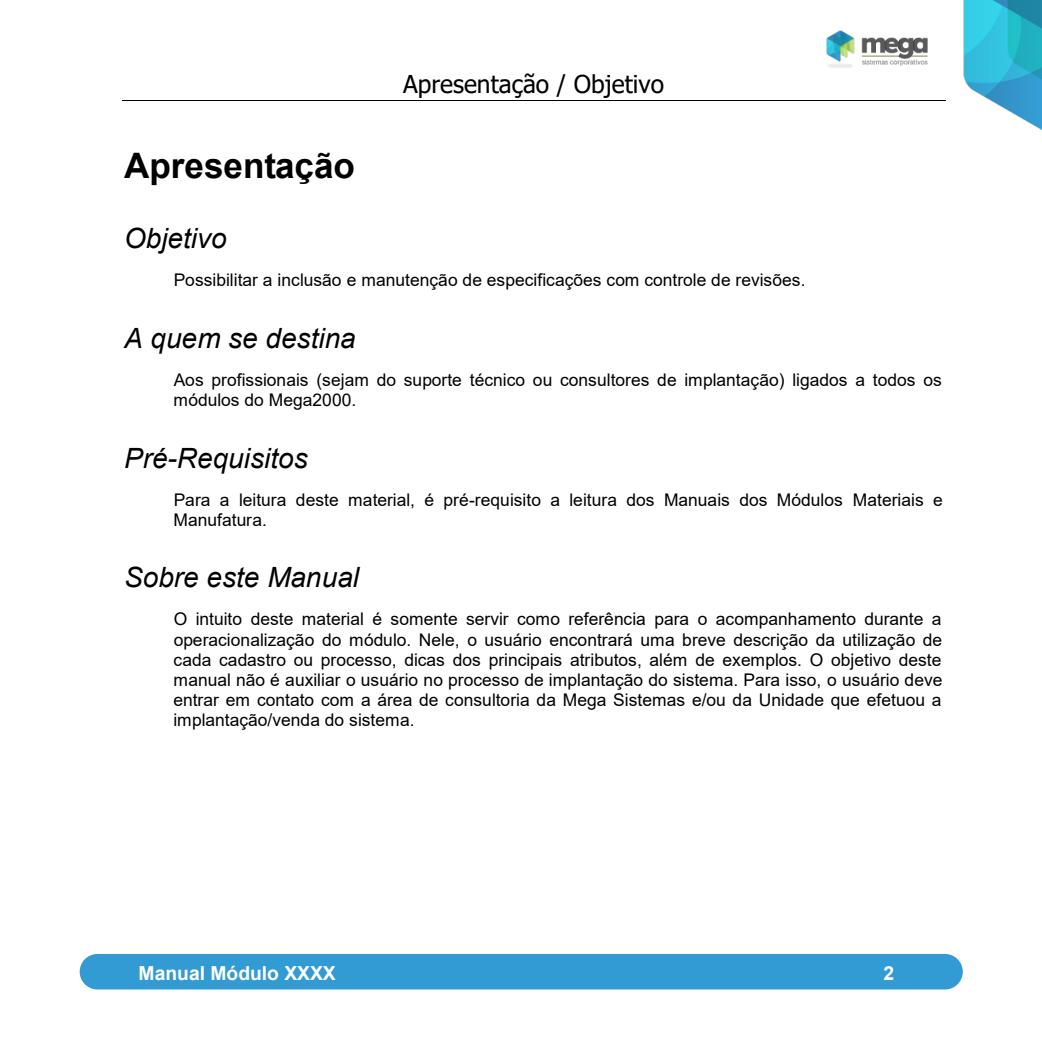
<style>
.page{position:relative;width:1042px;height:1042px;background:#fff}
.page>*{position:absolute;margin:0;border:0;box-sizing:border-box;transform-origin:0 0}
.t1{font:700 35px "Arial";color:#000}
.t2{font:italic 28px "Arial";color:#000}
.t3{font:24.5px "Tahoma";color:#000}
.t4{font:700 19.25px "Arial";color:#fff}
.t5{font:17.5px/20.1px "Arial";color:#000}
</style>
<div class="page">
<div style="left:80px;top:954px;width:883px;height:35px;background:#339bd3;border-radius:18px"></div>
<img style="left:826px;top:0;width:216px;height:130px">
<hr style="left:122px;top:100px;width:823px;height:1px;background:#000">
<h1 class="t1" style="left:124px;top:141px;width:232px">Apresentação</h1>
<h3 class="t3" style="left:403px;top:67px;width:262px">Apresentação / Objetivo</h3>
<h2 class="t2" style="left:124px;top:220px;width:104px">Objetivo</h2>
<p class="t5" style="left:174px;top:270px;width:633px">Possibilitar a inclusão e manutenção de especificações com controle de revisões.</p>
<h2 class="t2" style="left:124px;top:320px;width:233px">A quem se destina</h2>
<p class="t5" style="left:174px;top:370px;width:770px">Aos profissionais (sejam do suporte técnico ou consultores de implantação) ligados a todos os módulos do Mega2000.</p>
<h2 class="t2" style="left:124px;top:440px;width:185px">Pré-Requisitos</h2>
<p class="t5" style="left:174px;top:489px;width:771px">Para a leitura deste material, é pré-requisito a leitura dos Manuais dos Módulos Materiais e<br>Manufatura.</p>
<h2 class="t2" style="left:124px;top:559px;width:236px">Sobre este Manual</h2>
<p class="t5" style="left:173px;top:609px;width:770px;text-align:justify">O intuito deste material é somente servir como referência para o acompanhamento durante a operacionalização do módulo. Nele, o usuário encontrará uma breve descrição da utilização de cada cadastro ou processo, dicas dos principais atributos, além de exemplos. O objetivo deste manual não é auxiliar o usuário no processo de implantação do sistema. Para isso, o usuário deve entrar em contato com a área de consultoria da Mega Sistemas e/ou da Unidade que efetuou a implantação/venda do sistema.</p>
<p class="t4" style="left:139px;top:960px;width:199px">Manual Módulo XXXX</p>
<p class="t4" style="left:883px;top:960px;width:12px">2</p>
</div>
